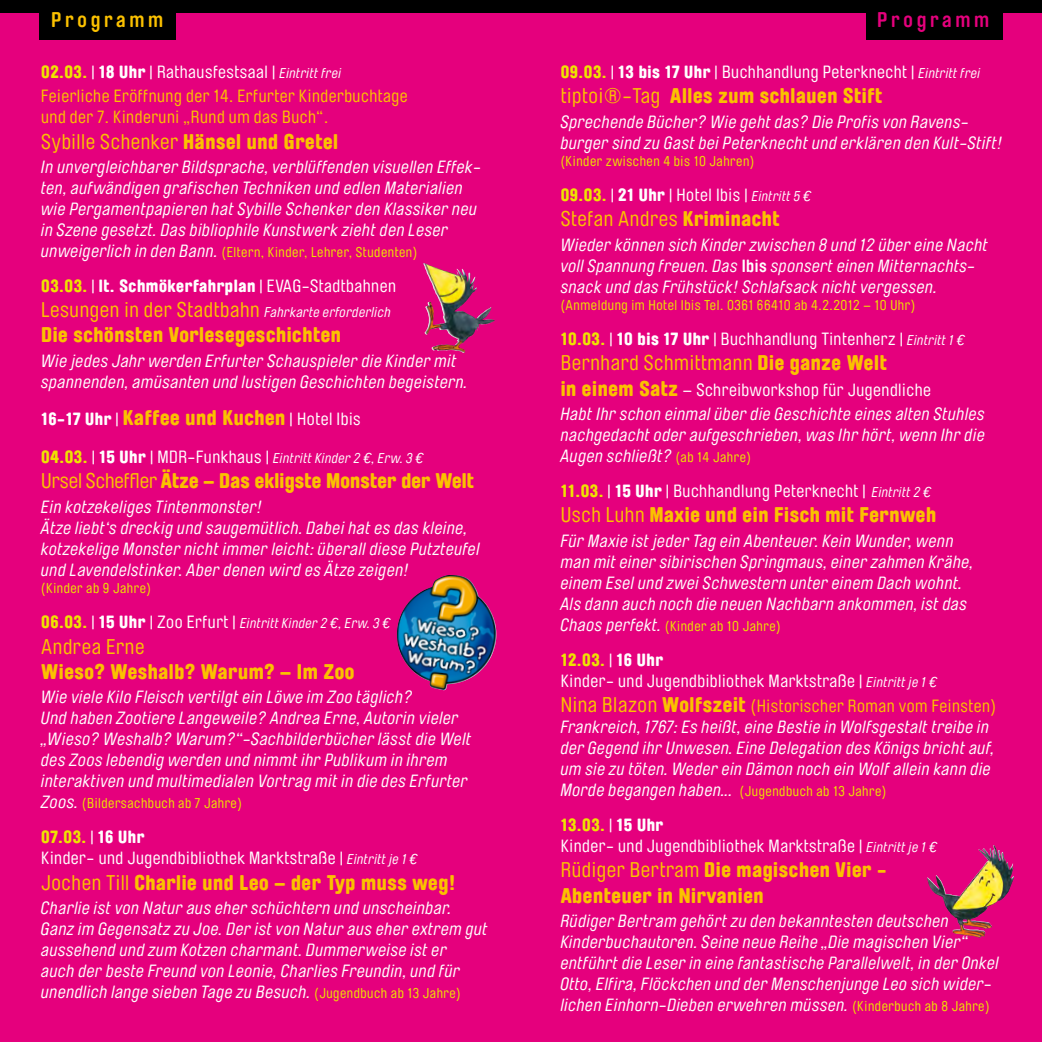
<style>
.page{position:relative;width:1042px;height:1042px;background:#e5007d}
.page>*{position:absolute;margin:0;border:0;box-sizing:border-box;transform-origin:0 0}
.t1{font:900 21px/25.2px "Brauer Neue";letter-spacing:.03em;color:#fbc100}
.t2{font:21px "Brauer Neue";letter-spacing:.03em;color:#fbc100}
.t3{font:900 21px "Brauer Neue";letter-spacing:.01em;color:#fbc100}
.t4{font:700 21px "Brauer Neue";letter-spacing:.175em;color:#fbc100}
.t5{font:700 21px "Brauer Neue";letter-spacing:.175em;color:#e5007d}
.t6{font:italic 17.5px/21px "Brauer Neue";letter-spacing:.03em;color:#fff}
.t7{font:17.5px/21px "Brauer Neue";letter-spacing:.03em;color:#fff}
.t8{font:17.5px/24.5px "Brauer Neue";letter-spacing:.03em;color:#fbc100}
.t9{font:900 17.5px "Brauer Neue";letter-spacing:.03em;color:#fff}
.t10{font:14px "Brauer Neue";letter-spacing:.04em;color:#eee300}
.t11{font:italic 14px "Brauer Neue";letter-spacing:.03em;color:#fff}
.s1{font-weight:900;color:#eee300}
.s2{color:#fff}
.s3{font-weight:900;color:#fff}
.s4{font-style:italic;font-size:14px;color:#fff}
.s5{font-weight:900}
.s6{font-style:italic;font-size:17.5px;color:#fff}
.s7{color:#eee300}
.s8{font-weight:400}
.s9{font-weight:400;font-style:italic;font-size:14px;color:#fff}
.s10{font-size:17.5px;color:#fff}
.s11{font-weight:400;font-size:17.5px;color:#fff}
.s12{font-weight:900;font-style:normal;font-size:17.5px;color:#eee300}
.s13{font-style:normal;font-size:17.5px}
.s14{font-weight:900;font-style:normal;font-size:17.5px}
.s15{font-style:italic;font-size:14px}
.s16{font-style:normal;font-size:14px;color:#eee300}
.s17{font-weight:700;font-style:normal}
.s18{font-weight:900;font-style:normal;font-size:21px;color:#fbc100}
.s19{font-style:normal}
.s20{font-style:normal;font-size:21px;color:#fbc100}
.s21{font-style:normal;color:#fbc100}
</style>
<div class="page">
<div style="left:0;top:0;width:1042px;height:12px;background:#000"></div>
<div style="left:40px;top:0;width:136px;height:40px;background:#000"></div>
<div style="left:866px;top:0;width:136px;height:40px;background:#000"></div>
<img style="left:423px;top:263px;width:35px;height:88px">
<img style="left:927px;top:845px;width:68px;height:90px">
<p class="t4" style="left:51px;top:7px;width:114px">Programm</p>
<p class="t5" style="left:877px;top:7px;width:114px">Programm</p>
<p class="t8" style="left:41px;top:60px;width:368px"><span class="s1">02.03.</span> <span class="s2">|</span> <span class="s3">18 Uhr</span> <span class="s2">| Rathausfestsaal |</span> <span class="s4">Eintritt frei<br></span>Feierliche Eröffnung der 14. Erfurter Kinderbuchtage</p>
<p class="t8" style="left:41px;top:105px;width:289px">und der 7. Kinderuni „Rund um das Buch“.</p>
<p class="t2" style="left:41px;top:130px;width:298px">Sybille Schenker <span class="s5">Hänsel und Gretel</span></p>
<p class="t6" style="left:41px;top:157px;width:441px">In unvergleichbarer Bildsprache, verblüffenden visuellen Effek&shy;ten, aufwändigen grafischen Techniken und edlen Materialien wie Pergamentpapieren hat Sybille Schenker den Klassiker neu in Szene gesetzt. Das bibliophile Kunstwerk zieht den Leser</p>
<p class="t10" style="left:41px;top:244px;width:377px"><span class="s6">unweigerlich in den Bann.</span> (Eltern, Kinder, Lehrer, Studenten)</p>
<p class="t9" style="left:41px;top:276px;width:356px"><span class="s7">03.03.</span> <span class="s8">|</span> lt. Schmökerfahrplan <span class="s8">| EVAG-Stadtbahnen</span></p>
<p class="t1" style="left:41px;top:297px;width:351px"><span class="s8">Lesungen in der Stadtbahn</span> <span class="s9">Fahrkarte erforderlich<br></span>Die schönsten Vorlesegeschichten</p>
<p class="t6" style="left:41px;top:351px;width:428px">Wie jedes Jahr werden Erfurter Schauspieler die Kinder mit spannenden, amüsanten und lustigen Geschichten begeistern.</p>
<p class="t1" style="left:41px;top:405px;width:321px"><span class="s10">16-17 Uhr</span> <span class="s11">|</span> Kaffee und Kuchen <span class="s11">| Hotel Ibis</span></p>
<p class="t11" style="left:41px;top:451px;width:384px"><span class="s12">04.03.</span> <span class="s13">|</span> <span class="s14">15 Uhr</span> <span class="s13">| MDR-Funkhaus |</span> Eintritt Kinder 2 €, Erw. 3 €</p>
<p class="t3" style="left:41px;top:469px;width:434px"><span class="s8">Ursel Scheffler</span> Ätze – Das ekligste Monster der Welt</p>
<p class="t6" style="left:41px;top:497px;width:440px">Ein kotzekeliges Tintenmonster!<br>Ätze liebt‘s dreckig und saugemütlich. Dabei hat es das kleine, kotzekelige Monster nicht immer leicht: überall diese Putzteufel und Lavendelstinker. Aber denen wird es Ätze zeigen!</p>
<p class="t10" style="left:41px;top:581px;width:111px">(Kinder ab 9 Jahre)</p>
<p class="t11" style="left:41px;top:616px;width:351px"><span class="s12">06.03.</span> <span class="s13">|</span> <span class="s14">15 Uhr</span> <span class="s13">| Zoo Erfurt |</span> Eintritt Kinder 2 €, Erw. 3 €</p>
<p class="t2" style="left:41px;top:635px;width:105px">Andrea Erne</p>
<p class="t1" style="left:41px;top:659px;width:315px">Wieso? Weshalb? Warum? – Im Zoo</p>
<p class="t6" style="left:41px;top:687px;width:432px">Wie viele Kilo Fleisch vertilgt ein Löwe im Zoo täglich?<br>Und haben Zootiere Langeweile? Andrea Erne, Autorin vieler „Wieso? Weshalb? Warum?“-Sachbilderbücher lässt die Welt des Zoos lebendig werden und nimmt ihr Publikum in ihrem interaktiven und multimedialen Vortrag mit in die des Erfurter</p>
<p class="t10" style="left:41px;top:796px;width:202px"><span class="s6">Zoos.</span> (Bildersachbuch ab 7 Jahre)</p>
<p class="t7" style="left:41px;top:827px;width:378px"><span class="s1">07.03.</span> | <span class="s5">16 Uhr<br></span>Kinder- und Jugendbibliothek Marktstraße | <span class="s15">Eintritt je 1 €</span></p>
<p class="t1" style="left:41px;top:870px;width:415px"><span class="s8">Jochen Till</span> Charlie und Leo – der Typ muss weg!</p>
<p class="t6" style="left:41px;top:898px;width:448px">Charlie ist von Natur aus eher schüchtern und unscheinbar.<br>Ganz im Gegensatz zu Joe. Der ist von Natur aus eher extrem gut aussehend und zum Kotzen charmant. Dummerweise ist er<br>auch der beste Freund von Leonie, Charlies Freundin, und für unendlich lange sieben Tage zu Besuch. <span class="s16">(Jugendbuch ab 13 Jahre)</span></p>
<p class="t7" style="left:561px;top:61px;width:421px"><span class="s1">09.03.</span> | <span class="s5">13 bis 17 Uhr</span> | Buchhandlung Peterknecht | <span class="s15">Eintritt frei</span></p>
<p class="t1" style="left:561px;top:83px;width:323px"><span class="s8">tiptoi®-Tag</span> Alles zum schlauen Stift</p>
<p class="t6" style="left:561px;top:111px;width:443px">Sprechende Bücher? Wie geht das? Die Profis von Ravens&shy;burger sind zu Gast bei Peterknecht und erklären den Kult-Stift!</p>
<p class="t10" style="left:561px;top:153px;width:195px">(Kinder zwischen 4 bis 10 Jahren)</p>
<p class="t7" style="left:561px;top:185px;width:252px"><span class="s1">09.03.</span> | <span class="s5">21 Uhr</span> | Hotel Ibis | <span class="s15">Eintritt 5 €</span></p>
<p class="t2" style="left:561px;top:207px;width:220px">Stefan Andres <span class="s5">Kriminacht</span></p>
<p class="t6" style="left:561px;top:234px;width:429px">Wieder können sich Kinder zwischen 8 und 12 über eine Nacht voll Spannung freuen. Das <span class="s17">Ibis</span> sponsert einen Mitternachts&shy;snack und das Frühstück! Schlafsack nicht vergessen.</p>
<p class="t10" style="left:561px;top:298px;width:356px">(Anmeldung im Hotel Ibis Tel. 0361 66410 ab 4.2.2012 – 10 Uhr)</p>
<p class="t7" style="left:561px;top:329px;width:406px"><span class="s1">10.03.</span> | <span class="s5">10 bis 17 Uhr</span> | Buchhandlung Tintenherz | <span class="s15">Eintritt 1 €</span></p>
<p class="t2" style="left:561px;top:351px;width:328px">Bernhard Schmittmann <span class="s5">Die ganze Welt</span></p>
<p class="t6" style="left:561px;top:378px;width:425px;line-height:24.5px"><span class="s18">in einem Satz</span> <span class="s19">– Schreibworkshop für Jugendliche<br></span>Habt Ihr schon einmal über die Geschichte eines alten Stuhles</p>
<p class="t6" style="left:561px;top:425px;width:426px">nachgedacht oder aufgeschrieben, was Ihr hört, wenn Ihr die<br>Augen schließt? <span class="s16">(ab 14 Jahre)</span></p>
<p class="t7" style="left:561px;top:481px;width:372px"><span class="s1">11.03.</span> | <span class="s5">15 Uhr</span> | Buchhandlung Peterknecht | <span class="s15">Eintritt 2 €</span></p>
<p class="t1" style="left:561px;top:502px;width:377px"><span class="s8">Usch Luhn</span> Maxie und ein Fisch mit Fernweh</p>
<p class="t6" style="left:561px;top:530px;width:414px">Für Maxie ist jeder Tag ein Abenteuer. Kein Wunder, wenn man mit einer sibirischen Springmaus, einer zahmen Krähe, einem Esel und zwei Schwestern unter einem Dach wohnt.<br>Als dann auch noch die neuen Nachbarn ankommen, ist das</p>
<p class="t10" style="left:561px;top:618px;width:221px"><span class="s6">Chaos perfekt.</span> (Kinder ab 10 Jahre)</p>
<p class="t7" style="left:561px;top:649px;width:378px"><span class="s1">12.03.</span> | <span class="s5">16 Uhr<br></span>Kinder- und Jugendbibliothek Marktstraße | <span class="s15">Eintritt je 1 €</span></p>
<p class="t6" style="left:561px;top:696px;width:437px"><span class="s20">Nina Blazon</span> <span class="s18">Wolfszeit</span> <span class="s21">(Historischer Roman vom Feinsten)<br></span>Frankreich, 1767: Es heißt, eine Bestie in Wolfsgestalt treibe in der Gegend ihr Unwesen. Eine Delegation des Königs bricht auf, um sie zu töten. Weder ein Dämon noch ein Wolf allein kann die Morde begangen haben... <span class="s16">(Jugendbuch ab 13 Jahre)</span></p>
<p class="t7" style="left:561px;top:815px;width:378px"><span class="s1">13.03.</span> | <span class="s5">15 Uhr<br></span>Kinder- und Jugendbibliothek Marktstraße | <span class="s15">Eintritt je 1 €</span></p>
<p class="t1" style="left:561px;top:857px;width:327px"><span class="s8">Rüdiger Bertram</span> Die magischen Vier -<br>Abenteuer in Nirvanien</p>
<p class="t6" style="left:561px;top:911px;width:440px">Rüdiger Bertram gehört zu den bekanntesten deutschen Kinderbuchautoren. Seine neue Reihe „Die magischen Vier“ entführt die Leser in eine fantastische Parallelwelt, in der Onkel Otto, Elfira, Flöckchen und der Menschenjunge Leo sich wider&shy;lichen Einhorn-Dieben erwehren müssen. <span class="s16">(Kinderbuch ab 8 Jahre)</span></p>
</div>
